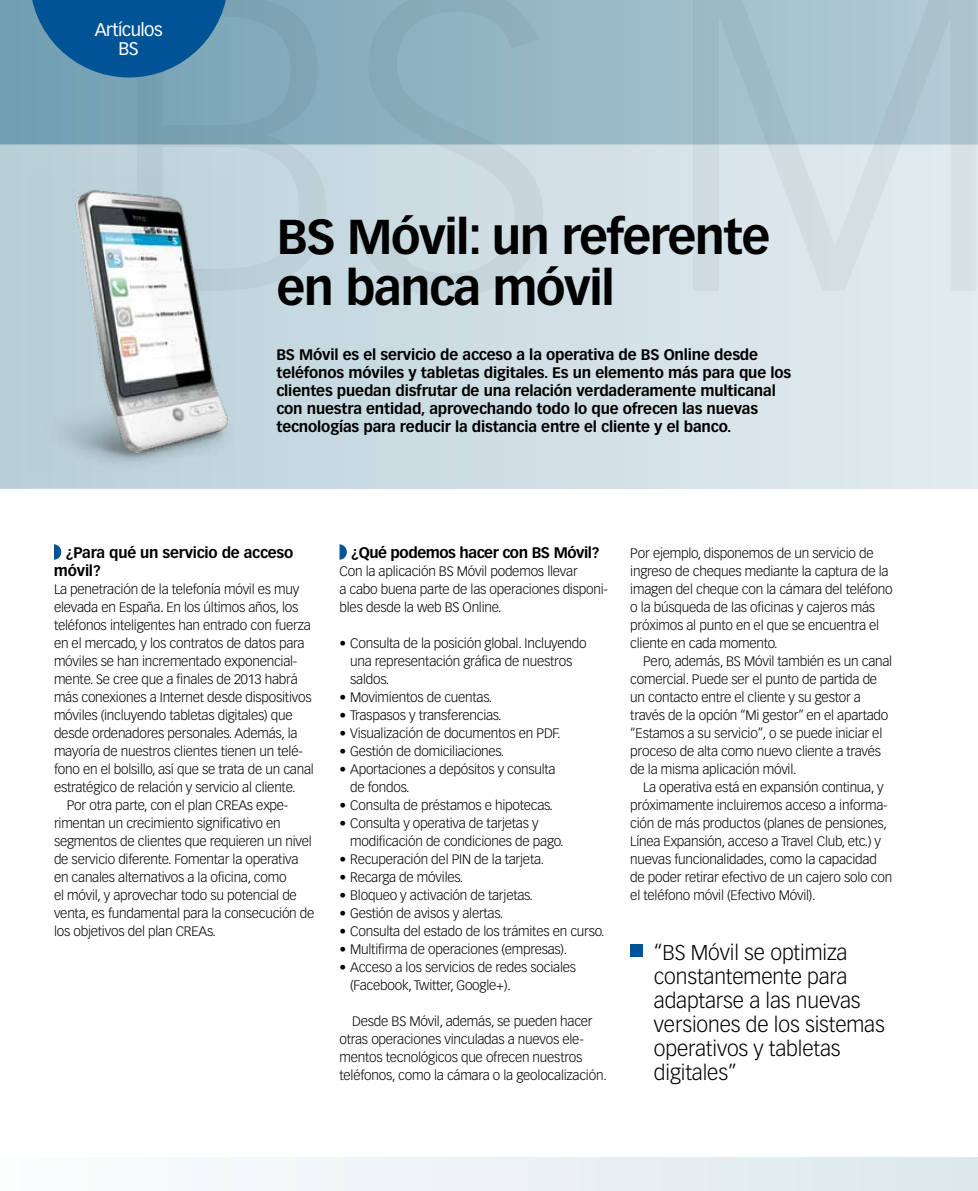
<style>
.page{position:relative;width:978px;height:1191px;background:#fff}
.page>*{position:absolute;margin:0;border:0;box-sizing:border-box;transform-origin:0 0}
.t1{font:700 48px/51px "Vectora LH";letter-spacing:-.03em;color:#000}
.t2{font:300 21px/24px "Vectora LH";letter-spacing:-.005em;color:#000}
.t3{font:18px/18.6px "Vectora LH";letter-spacing:-.03em;color:#fff;text-align:center}
.t4{font:700 15px/18px "Vectora LH";letter-spacing:-.01em;color:#000}
.t5{font:700 15px "Vectora LH";letter-spacing:-.03em;color:#000}
.t6{font:300 13.5px/18px "Vectora LH";letter-spacing:-.015em;color:#000}
</style>
<div class="page">
<svg style="left:0;top:145px;width:978px;height:344px;background:#d1e0e6"></svg>
<svg style="left:0;top:0;width:978px;height:145px;background:#95b7c5"></svg>
<svg style="left:233px;top:1157px;width:745px;height:34px"></svg>
<svg style="left:54px;top:544px;width:7px;height:16px"></svg>
<svg style="left:340px;top:544px;width:7px;height:16px"></svg>
<div style="left:630px;top:944px;width:13px;height:13px;background:#005394"></div>
<img style="left:29px;top:173px;width:227px;height:300px">
<svg style="left:30px;top:0;width:198px;height:77px;background:#20689d"></svg>
<h3 class="t3" style="left:95px;top:21px;width:70px">Artículos<br>BS</h3>
<h1 class="t1" style="left:277px;top:211px;width:495px">BS Móvil: un referente en banca móvil</h1>
<p class="t4" style="left:276px;top:346px;width:516px">BS Móvil es el servicio de acceso a la operativa de BS Online desde teléfonos móviles y tabletas digitales. Es un elemento más para que los clientes puedan disfrutar de una relación verdaderamente multicanal con nuestra entidad, aprovechando todo lo que ofrecen las nuevas tecnologías para reducir la distancia entre el cliente y el banco.</p>
<p class="t4" style="left:54px;top:544px;width:241px;text-indent:12px">¿Para qué un servicio de acceso móvil?</p>
<p class="t6" style="left:54px;top:580px;width:247px">La penetración de la telefonía móvil es muy</p>
<p class="t6" style="left:54px;top:598px;width:246px">elevada en España. En los últimos años, los</p>
<p class="t6" style="left:54px;top:616px;width:258px">teléfonos inteligentes han entrado con fuerza</p>
<p class="t6" style="left:54px;top:634px;width:252px">en el mercado, y los contratos de datos para</p>
<p class="t6" style="left:54px;top:652px;width:245px">móviles se han incrementado exponencial-</p>
<p class="t6" style="left:54px;top:670px;width:245px">mente. Se cree que a finales de 2013 habrá</p>
<p class="t6" style="left:54px;top:688px;width:259px">más conexiones a Internet desde dispositivos</p>
<p class="t6" style="left:54px;top:706px;width:240px">móviles (incluyendo tabletas digitales) que</p>
<p class="t6" style="left:54px;top:724px;width:245px">desde ordenadores personales. Además, la</p>
<p class="t6" style="left:54px;top:742px;width:250px">mayoría de nuestros clientes tienen un telé-</p>
<p class="t6" style="left:54px;top:760px;width:261px">fono en el bolsillo, así que se trata de un canal</p>
<p class="t6" style="left:54px;top:778px;width:243px">estratégico de relación y servicio al cliente.</p>
<p class="t6" style="left:67px;top:796px;width:223px">Por otra parte, con el plan CREAs expe-</p>
<p class="t6" style="left:54px;top:814px;width:228px">rimentan un crecimiento significativo en</p>
<p class="t6" style="left:54px;top:832px;width:259px">segmentos de clientes que requieren un nivel</p>
<p class="t6" style="left:54px;top:850px;width:246px">de servicio diferente. Fomentar la operativa</p>
<p class="t6" style="left:54px;top:868px;width:234px">en canales alternativos a la oficina, como</p>
<p class="t6" style="left:54px;top:886px;width:244px">el móvil, y aprovechar todo su potencial de</p>
<p class="t6" style="left:54px;top:904px;width:262px">venta, es fundamental para la consecución de</p>
<p class="t6" style="left:54px;top:922px;width:163px">los objetivos del plan CREAs.</p>
<p class="t5" style="left:351px;top:544px;width:250px">¿Qué podemos hacer con BS Móvil?</p>
<p class="t6" style="left:340px;top:562px;width:270px">Con la aplicación BS Móvil podemos llevar<br>a cabo buena parte de las operaciones disponi&shy;bles desde la web BS Online.</p>
<p class="t6" style="left:350px;top:634px;width:238px;text-indent:-11px">• Consulta de la posición global. Incluyendo una representación gráfica de nuestros saldos.</p>
<p class="t6" style="left:340px;top:688px;width:154px">• Movimientos de cuentas.</p>
<p class="t6" style="left:340px;top:706px;width:164px">• Traspasos y transferencias.</p>
<p class="t6" style="left:340px;top:724px;width:223px">• Visualización de documentos en PDF.</p>
<p class="t6" style="left:340px;top:742px;width:166px">• Gestión de domiciliaciones.</p>
<p class="t6" style="left:350px;top:760px;width:207px;text-indent:-11px">• Aportaciones a depósitos y consulta de fondos.</p>
<p class="t6" style="left:340px;top:796px;width:215px">• Consulta de préstamos e hipotecas.</p>
<p class="t6" style="left:350px;top:814px;width:215px;text-indent:-11px">• Consulta y operativa de tarjetas y modificación de condiciones de pago.</p>
<p class="t6" style="left:340px;top:850px;width:206px">• Recuperación del PIN de la tarjeta.</p>
<p class="t6" style="left:340px;top:868px;width:125px">• Recarga de móviles.</p>
<p class="t6" style="left:340px;top:886px;width:195px">• Bloqueo y activación de tarjetas.</p>
<p class="t6" style="left:340px;top:904px;width:165px">• Gestión de avisos y alertas.</p>
<p class="t6" style="left:340px;top:922px;width:267px">• Consulta del estado de los trámites en curso.</p>
<p class="t6" style="left:340px;top:940px;width:229px">• Multifirma de operaciones (empresas).</p>
<p class="t6" style="left:350px;top:958px;width:227px;text-indent:-11px">• Acceso a los servicios de redes sociales (Facebook, Twitter, Google+).</p>
<p class="t6" style="left:340px;top:1012px;width:269px;text-indent:13px">Desde BS Móvil, además, se pueden hacer otras operaciones vinculadas a nuevos ele&shy;mentos tecnológicos que ofrecen nuestros teléfonos, como la cámara o la geolocalización.</p>
<p class="t6" style="left:630px;top:544px;width:264px">Por ejemplo, disponemos de un servicio de ingreso de cheques mediante la captura de la imagen del cheque con la cámara del teléfono o la búsqueda de las oficinas y cajeros más próximos al punto en el que se encuentra el cliente en cada momento.</p>
<p class="t6" style="left:630px;top:652px;width:263px;text-indent:13px">Pero, además, BS Móvil también es un canal comercial. Puede ser el punto de partida de un contacto entre el cliente y su gestor a través de la opción “Mi gestor” en el apartado “Estamos a su servicio”, o se puede iniciar el proceso de alta como nuevo cliente a través de la misma aplicación móvil.</p>
<p class="t6" style="left:630px;top:778px;width:263px;text-indent:13px">La operativa está en expansión continua, y próximamente incluiremos acceso a informa&shy;ción de más productos (planes de pensiones, Línea Expansión, acceso a Travel Club, etc.) y nuevas funcionalidades, como la capacidad de poder retirar efectivo de un cajero solo con el teléfono móvil (Efectivo Móvil).</p>
<h2 class="t2" style="left:654px;top:941px;width:232px">“BS Móvil se optimiza constantemente para adaptarse a las nuevas versiones de los sistemas operativos y tabletas digitales”</h2>
</div>
